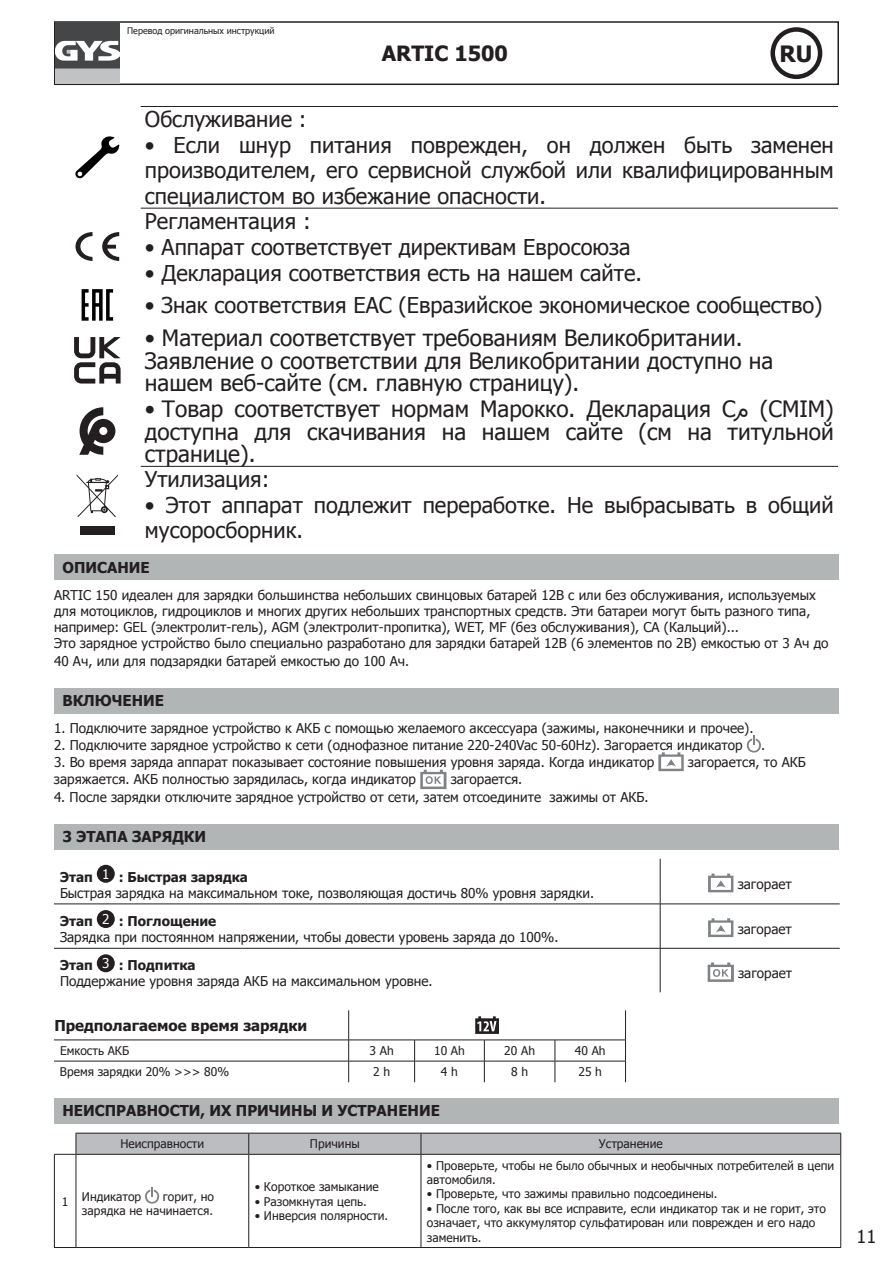
<style>
.page{position:relative;width:893px;height:1263px;background:#fff}
.page>*{position:absolute;margin:0;border:0;box-sizing:border-box;transform-origin:0 0}
.t1{font:22.5px/22.5px "Tahoma";color:#231f20}
.t2{font:700 22.5px "Tahoma";color:#231f20}
.t3{font:21.75px/25.3px "Tahoma";color:#231f20}
.t4{font:700 21px "Tahoma";color:#231f20}
.t5{font:18px "Tahoma";color:#231f20}
.t6{font:700 15px "Tahoma";color:#231f20}
.t7{font:13.5px/16.2px "Tahoma";color:#231f20}
.t8{font:12px/14.4px "Tahoma";color:#231f20}
.t9{font:9px "Tahoma";color:#231f20}
.s1{font-weight:700}
.s2{color:#fff}
</style>
<div class="page">
<div style="left:54px;top:21px;width:785px;height:64px;border:2px solid #231f20"></div>
<img style="left:55px;top:23px;width:64px;height:61px">
<div style="left:770px;top:27px;width:52px;height:52px;border:4px solid #231f20;border-radius:50%"></div>
<hr style="left:141px;top:106px;width:697px;height:1px;background:#231f20">
<hr style="left:141px;top:208px;width:697px;height:1px;background:#231f20">
<hr style="left:141px;top:466px;width:697px;height:1px;background:#231f20">
<svg style="left:75px;top:136px;width:45px;height:43px"></svg>
<svg style="left:75px;top:232px;width:18px;height:29px"></svg>
<svg style="left:102px;top:232px;width:17px;height:29px"></svg>
<svg style="left:82px;top:289px;width:31px;height:32px"></svg>
<svg style="left:74px;top:337px;width:47px;height:46px"></svg>
<svg style="left:79px;top:407px;width:36px;height:48px"></svg>
<div style="left:80px;top:526px;width:35px;height:8px;background:#231f20"></div>
<svg style="left:77px;top:474px;width:41px;height:43px"></svg>
<div style="left:54px;top:554px;width:784px;height:26px;background:#b2b5b5"></div>
<div style="left:54px;top:688px;width:784px;height:25px;background:#b2b5b5"></div>
<svg style="left:746px;top:736px;width:15px;height:16px"></svg>
<svg style="left:658px;top:752px;width:26px;height:19px"></svg>
<svg style="left:420px;top:770px;width:26px;height:19px"></svg>
<div style="left:54px;top:824px;width:784px;height:25px;background:#b2b5b5"></div>
<hr style="left:54px;top:904px;width:606px;height:1px;background:#231f20">
<hr style="left:660px;top:904px;width:180px;height:1px;background:#231f20">
<hr style="left:54px;top:948px;width:606px;height:1px;background:#231f20">
<hr style="left:660px;top:948px;width:180px;height:1px;background:#231f20">
<hr style="left:660px;top:859px;width:1px;height:45px;background:#231f20">
<hr style="left:660px;top:904px;width:1px;height:44px;background:#231f20">
<hr style="left:660px;top:948px;width:1px;height:44px;background:#231f20">
<div style="left:97px;top:865px;width:18px;height:18px;background:#231f20;border-radius:50%"></div>
<svg style="left:708px;top:873px;width:25px;height:19px"></svg>
<div style="left:97px;top:910px;width:18px;height:18px;background:#231f20;border-radius:50%"></div>
<svg style="left:708px;top:918px;width:25px;height:19px"></svg>
<div style="left:97px;top:954px;width:18px;height:18px;background:#231f20;border-radius:50%"></div>
<svg style="left:708px;top:962px;width:26px;height:20px"></svg>
<hr style="left:348px;top:1010px;width:1px;height:30px;background:#231f20">
<hr style="left:625px;top:1010px;width:1px;height:30px;background:#231f20">
<hr style="left:54px;top:1040px;width:295px;height:1px;background:#231f20">
<hr style="left:349px;top:1040px;width:66px;height:1px;background:#231f20">
<hr style="left:415px;top:1040px;width:69px;height:1px;background:#231f20">
<hr style="left:484px;top:1040px;width:71px;height:1px;background:#231f20">
<hr style="left:555px;top:1040px;width:71px;height:1px;background:#231f20">
<hr style="left:54px;top:1061px;width:295px;height:1px;background:#231f20">
<hr style="left:349px;top:1061px;width:66px;height:1px;background:#231f20">
<svg style="left:348px;top:1040px;width:1px;height:42px"></svg>
<hr style="left:415px;top:1061px;width:69px;height:1px;background:#231f20">
<svg style="left:414px;top:1040px;width:1px;height:42px"></svg>
<hr style="left:484px;top:1061px;width:71px;height:1px;background:#231f20">
<svg style="left:484px;top:1040px;width:1px;height:42px"></svg>
<hr style="left:555px;top:1061px;width:71px;height:1px;background:#231f20">
<svg style="left:555px;top:1040px;width:1px;height:42px"></svg>
<svg style="left:625px;top:1040px;width:1px;height:42px"></svg>
<svg style="left:475px;top:1016px;width:24px;height:18px"></svg>
<div style="left:54px;top:1098px;width:784px;height:25px;background:#b2b5b5"></div>
<svg style="left:54px;top:1133px;width:787px;height:22px;background:#b7b7ba"></svg>
<hr style="left:54px;top:1155px;width:1px;height:92px;background:#231f20">
<hr style="left:76px;top:1154px;width:173px;height:1px;background:#231f20">
<hr style="left:76px;top:1155px;width:1px;height:92px;background:#231f20">
<hr style="left:249px;top:1154px;width:172px;height:1px;background:#231f20">
<hr style="left:248px;top:1155px;width:1px;height:92px;background:#231f20">
<hr style="left:421px;top:1154px;width:420px;height:1px;background:#231f20">
<hr style="left:421px;top:1155px;width:1px;height:92px;background:#231f20">
<hr style="left:840px;top:1155px;width:1px;height:92px;background:#231f20">
<svg style="left:54px;top:1247px;width:22px;height:1px"></svg>
<hr style="left:76px;top:1247px;width:173px;height:1px;background:#231f20">
<hr style="left:249px;top:1247px;width:172px;height:1px;background:#231f20">
<hr style="left:421px;top:1247px;width:420px;height:1px;background:#231f20">
<svg style="left:145px;top:1187px;width:15px;height:16px"></svg>
<p class="t9" style="left:127px;top:25px;width:149px">Перевод оригинальных инструкций</p>
<h3 class="t4" style="left:382px;top:39px;width:128px">ARTIC 1500</h3>
<h1 class="t2" style="left:779px;top:38px;width:34px">RU</h1>
<h2 class="t3" style="left:145px;top:106px;width:163px">Обслуживание :</h2>
<h2 class="t3" style="left:145px;top:131px;width:690px">• Если шнур питания поврежден, он должен быть заменен производителем, его сервисной службой или квалифицированным специалистом во избежание опасности.<br>Регламентация :</h2>
<h2 class="t3" style="left:145px;top:233px;width:487px">• Аппарат соответствует директивам Евросоюза</h2>
<h2 class="t3" style="left:145px;top:259px;width:499px">• Декларация соответствия есть на нашем сайте.</h2>
<h2 class="t3" style="left:145px;top:292px;width:679px">• Знак соответствия EAC (Евразийское экономическое сообщество)</h2>
<h1 class="t1" style="left:145px;top:326px;width:630px">• Материал соответствует требованиям Великобритании.<br>Заявление о соответствии для Великобритании доступно на нашем веб-сайте (см. главную страницу).</h1>
<h1 class="t1" style="left:145px;top:397px;width:690px;text-align:justify">• Товар соответствует нормам Марокко. Декларация Cم )CMIM) доступна для скачивания на нашем сайте (см на титульной странице).</h1>
<h2 class="t3" style="left:145px;top:466px;width:126px">Утилизация:</h2>
<h2 class="t3" style="left:145px;top:491px;width:690px">• Этот аппарат подлежит переработке. Не выбрасывать в общий мусоросборник.</h2>
<p class="t6" style="left:63px;top:557px;width:89px">ОПИСАНИЕ</p>
<p class="t7" style="left:54px;top:586px;width:776px">ARTIC 150 идеален для зарядки большинства небольших свинцовых батарей 12В с или без обслуживания, используемых для мотоциклов, гидроциклов и многих других небольших транспортных средств. Эти батареи могут быть разного типа, например: GEL (электролит-гель), AGM (электролит-пропитка), WET, MF (без обслуживания), CA (Кальций)...<br>Это зарядное устройство было специально разработано для зарядки батарей 12В (6 элементов по 2В) емкостью от 3 Aч до</p>
<p class="t7" style="left:54px;top:653px;width:357px">40 Aч, или для подзарядки батарей емкостью до 100 Aч.</p>
<p class="t6" style="left:63px;top:690px;width:103px">ВКЛЮЧЕНИЕ</p>
<p class="t7" style="left:54px;top:719px;width:701px">1. Подключите зарядное устройство к АКБ с помощью желаемого аксессуара (зажимы, наконечники и прочее).</p>
<p class="t7" style="left:54px;top:736px;width:690px">2. Подключите зарядное устройство к сети (однофазное питание 220-240Vac 50-60Hz). Загорается индикатор</p>
<p class="t7" style="left:761px;top:736px;width:6px">.</p>
<p class="t7" style="left:54px;top:753px;width:602px">3. Во время заряда аппарат показывает состояние повышения уровня заряда. Когда индикатор</p>
<p class="t7" style="left:688px;top:753px;width:119px">загорается, то АКБ</p>
<p class="t7" style="left:54px;top:771px;width:364px">заряжается. АКБ полностью зарядилась, когда индикатор</p>
<p class="t7" style="left:451px;top:771px;width:73px">загорается.</p>
<p class="t7" style="left:54px;top:789px;width:596px">4. После зарядки отключите зарядное устройство от сети, затем отсоедините зажимы от АКБ.</p>
<p class="t6" style="left:63px;top:826px;width:145px">3 ЭТАПА ЗАРЯДКИ</p>
<p class="t7" style="left:60px;top:868px;width:536px"><span class="s1">Этап</span> <sup>1</sup> <span class="s1">: Быстрая зарядка<br></span>Быстрая зарядка на максимальном токе, позволяющая достичь 80% уровня зарядки.</p>
<p class="t7" style="left:738px;top:875px;width:56px">загорает</p>
<p class="t7" style="left:60px;top:912px;width:500px"><span class="s1">Этап</span> <span class="s2">2</span> <span class="s1">: Поглощение<br></span>Зарядка при постоянном напряжении, чтобы довести уровень заряда до 100%.</p>
<p class="t7" style="left:60px;top:956px;width:374px"><span class="s1">Этап</span> <span class="s2">3</span> <span class="s1">: Подпитка<br></span>Поддержание уровня заряда АКБ на максимальном уровне.</p>
<p class="t6" style="left:54px;top:1015px;width:254px">Предполагаемое время зарядки</p>
<p class="t8" style="left:60px;top:1043px;width:71px">Емкость АКБ</p>
<p class="t8" style="left:370px;top:1043px;width:26px">3 Ah</p>
<p class="t8" style="left:434px;top:1043px;width:32px">10 Ah</p>
<p class="t8" style="left:504px;top:1043px;width:32px">20 Ah</p>
<p class="t8" style="left:575px;top:1043px;width:32px">40 Ah</p>
<p class="t8" style="left:60px;top:1064px;width:171px">Время зарядки 20% &gt;&gt;&gt; 80%</p>
<p class="t8" style="left:373px;top:1064px;width:19px">2 h</p>
<p class="t8" style="left:441px;top:1064px;width:19px">4 h</p>
<p class="t8" style="left:511px;top:1064px;width:19px">8 h</p>
<p class="t8" style="left:578px;top:1064px;width:25px">25 h</p>
<p class="t6" style="left:63px;top:1100px;width:379px">НЕИСПРАВНОСТИ, ИХ ПРИЧИНЫ И УСТРАНЕНИЕ</p>
<p class="t8" style="left:120px;top:1136px;width:85px">Неисправности</p>
<p class="t8" style="left:310px;top:1136px;width:51px">Причины</p>
<p class="t8" style="left:599px;top:1136px;width:65px">Устранение</p>
<p class="t7" style="left:738px;top:920px;width:56px">загорает</p>
<p class="t7" style="left:738px;top:964px;width:56px">загорает</p>
<p class="t8" style="left:62px;top:1188px;width:81px">1 Индикатор</p>
<p class="t8" style="left:82px;top:1188px;width:134px;text-align:right">горит, но<br>зарядка не начинается.</p>
<p class="t8" style="left:255px;top:1179px;width:126px">• Короткое замыкание</p>
<p class="t8" style="left:255px;top:1193px;width:114px">• Разомкнутая цепь.</p>
<p class="t8" style="left:255px;top:1208px;width:135px">• Инверсия полярности.</p>
<p class="t8" style="left:427px;top:1157px;width:409px">• Проверьте, чтобы не было обычных и необычных потребителей в цепи автомобиля.</p>
<p class="t8" style="left:427px;top:1186px;width:292px">• Проверьте, что зажимы правильно подсоединены.</p>
<p class="t8" style="left:427px;top:1200px;width:401px">• После того, как вы все исправите, если индикатор так и не горит, это означает, что аккумулятор сульфатирован или поврежден и его надо заменить.</p>
<h3 class="t5" style="left:856px;top:1224px;width:21px">11</h3>
</div>
